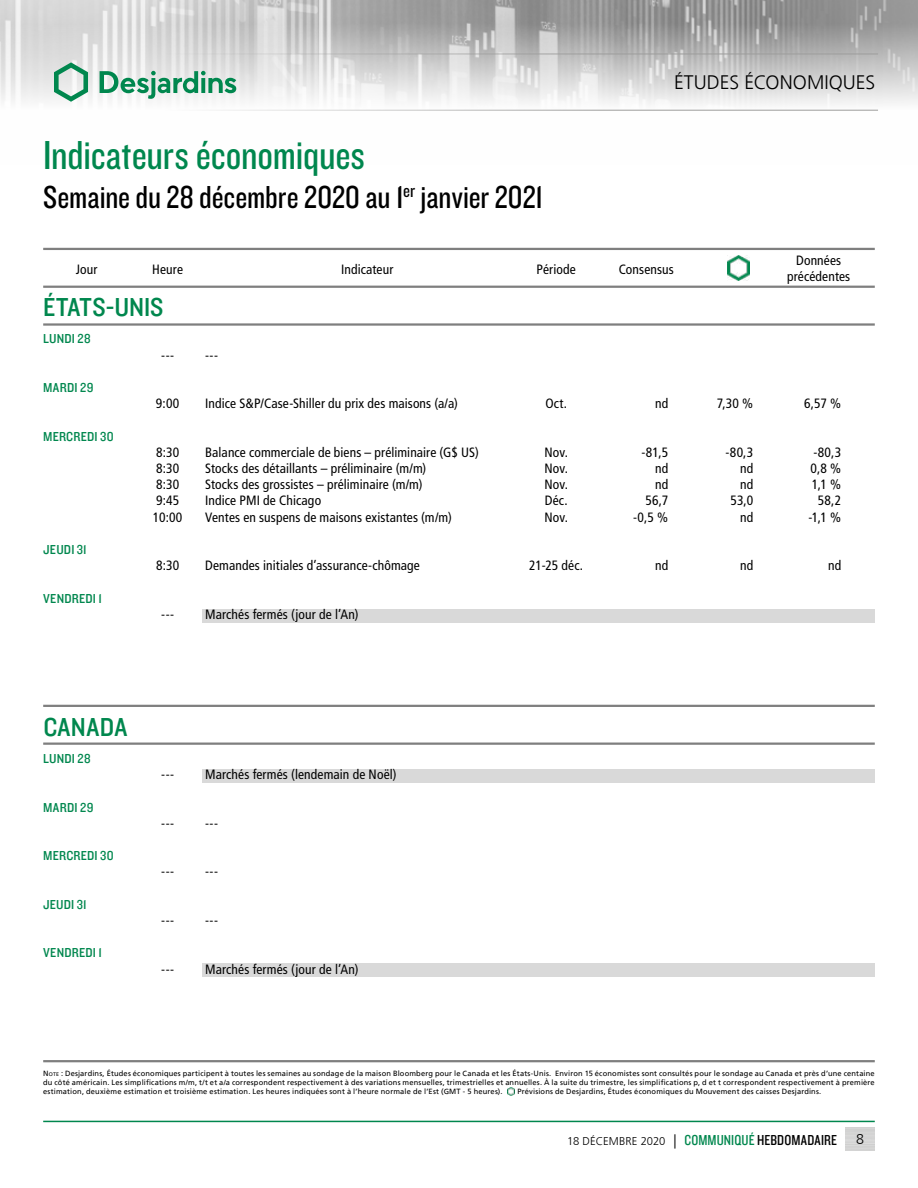
<style>
.page{position:relative;width:918px;height:1188px;background:#fff}
.page>*{position:absolute;margin:0;border:0;box-sizing:border-box;transform-origin:0 0}
.t1{font:42px "Knockout 29 Junior Ltweight";letter-spacing:-.005em;color:#00874e}
.t2{font:33px "Knockout 29 Junior Ltweight";color:#000}
.t3{font:27px "Knockout 30 Junior Welterwt";letter-spacing:.005em;color:#00874e}
.t4{font:300 19.5px "Frutiger LT";color:#000}
.t5{font:300 14.25px "Frutiger LT";color:#000}
.t6{font:condensed 13.5px/16.2px "Frutiger LT";letter-spacing:.01em;color:#000;text-align:center}
.t7{font:13.5px "Knockout 30 Junior Welterwt";letter-spacing:.015em;color:#00874e}
.t8{font:300 11.25px "Frutiger LT";color:#000}
.t9{font:7.5px/9px "Frutiger LT";letter-spacing:.025em;color:#000;text-align:justify}
.s1{font-style:inherit}
.s2{font-size:5.25px}
.s3{font-size:14.25px}
.s4{font-family:"Knockout 29 Junior Ltweight";font-weight:400;font-size:15px;color:#00874e}
.s5{font-family:"Knockout 29 Junior Ltweight";font-weight:400;font-size:15px}
</style>
<div class="page">
<img style="left:0;top:0;width:918px;height:110px">
<hr style="left:0;top:54px;width:878px;height:1px;background:#9d9d9c">
<hr style="left:0;top:110px;width:878px;height:1px;background:#9d9d9c">
<svg style="left:54px;top:62px;width:34px;height:40px"></svg>
<svg style="left:100px;top:71px;width:136px;height:28px"></svg>
<hr style="left:43px;top:1121px;width:832px;height:1px;background:#00874e">
<hr style="left:43px;top:1060px;width:832px;height:2px;background:#7f7f7f">
<svg style="left:507px;top:1087px;width:8px;height:9px"></svg>
<hr style="left:43px;top:705px;width:832px;height:2px;background:#7f7f7f">
<hr style="left:43px;top:743px;width:832px;height:2px;background:#7f7f7f">
<hr style="left:43px;top:248px;width:832px;height:2px;background:#7f7f7f">
<hr style="left:43px;top:286px;width:832px;height:2px;background:#7f7f7f">
<hr style="left:43px;top:323px;width:832px;height:3px;background:#7f7f7f">
<img style="left:727px;top:255px;width:22px;height:26px">
<div style="left:202px;top:609px;width:673px;height:13px;background:#d9d9d9"></div>
<div style="left:202px;top:769px;width:673px;height:13px;background:#d9d9d9"></div>
<div style="left:202px;top:964px;width:673px;height:13px;background:#d9d9d9"></div>
<h1 class="t1" style="left:43px;top:128px;width:323px">Indicateurs économiques</h1>
<h2 class="t2" style="left:43px;top:176px;width:501px">Semaine du 28 décembre 2020 au 1<sup>er</sup> janvier 2021</h2>
<h3 class="t4" style="left:674px;top:72px;width:203px">ÉTUDES ÉCONOMIQUES</h3>
<h3 class="t6" style="left:787px;top:252px;width:65px">Données précédentes</h3>
<h3 class="t6" style="left:76px;top:261px;width:23px">Jour</h3>
<h3 class="t6" style="left:152px;top:261px;width:32px">Heure</h3>
<h3 class="t6" style="left:341px;top:261px;width:54px">Indicateur</h3>
<h3 class="t6" style="left:537px;top:261px;width:41px">Période</h3>
<h3 class="t6" style="left:619px;top:261px;width:57px">Consensus</h3>
<h3 class="t3" style="left:43px;top:289px;width:122px">ÉTATS-UNIS</h3>
<h3 class="t7" style="left:43px;top:330px;width:49px">LUNDI 28</h3>
<h3 class="t6" style="left:161px;top:347px;width:14px">---</h3>
<h3 class="t6" style="left:205px;top:347px;width:14px">---</h3>
<h3 class="t7" style="left:43px;top:378px;width:52px">MARDI 29</h3>
<h3 class="t6" style="left:156px;top:396px;width:25px">9:00</h3>
<h3 class="t6" style="left:205px;top:396px;width:254px">Indice S&amp;P/Case-Shiller du prix des maisons (a/a)</h3>
<h3 class="t6" style="left:545px;top:396px;width:23px">Oct.</h3>
<h3 class="t6" style="left:655px;top:396px;width:15px">nd</h3>
<h3 class="t6" style="left:717px;top:396px;width:38px">7,30 %</h3>
<h3 class="t6" style="left:804px;top:396px;width:39px">6,57 %</h3>
<h3 class="t7" style="left:43px;top:427px;width:72px">MERCREDI 30</h3>
<h3 class="t6" style="left:156px;top:444px;width:25px">8:30</h3>
<h3 class="t6" style="left:205px;top:444px;width:275px">Balance commerciale de biens – préliminaire (G$ US)</h3>
<h3 class="t6" style="left:544px;top:444px;width:25px">Nov.</h3>
<h3 class="t6" style="left:641px;top:444px;width:28px">-81,5</h3>
<h3 class="t6" style="left:726px;top:444px;width:29px">-80,3</h3>
<h3 class="t6" style="left:813px;top:444px;width:29px">-80,3</h3>
<h3 class="t6" style="left:156px;top:460px;width:25px">8:30</h3>
<h3 class="t6" style="left:205px;top:460px;width:223px">Stocks des détaillants – préliminaire (m/m)</h3>
<h3 class="t6" style="left:544px;top:460px;width:25px">Nov.</h3>
<h3 class="t6" style="left:655px;top:460px;width:15px">nd</h3>
<h3 class="t6" style="left:740px;top:460px;width:15px">nd</h3>
<h3 class="t6" style="left:810px;top:460px;width:32px">0,8 %</h3>
<h3 class="t6" style="left:156px;top:477px;width:25px">8:30</h3>
<h3 class="t6" style="left:205px;top:477px;width:219px">Stocks des grossistes – préliminaire (m/m)</h3>
<h3 class="t6" style="left:544px;top:477px;width:25px">Nov.</h3>
<h3 class="t6" style="left:655px;top:477px;width:15px">nd</h3>
<h3 class="t6" style="left:740px;top:477px;width:15px">nd</h3>
<h3 class="t6" style="left:812px;top:477px;width:31px">1,1 %</h3>
<h3 class="t6" style="left:156px;top:493px;width:24px">9:45</h3>
<h3 class="t6" style="left:205px;top:493px;width:117px">Indice PMI de Chicago</h3>
<h3 class="t6" style="left:545px;top:493px;width:24px">Déc.</h3>
<h3 class="t6" style="left:645px;top:493px;width:24px">56,7</h3>
<h3 class="t6" style="left:731px;top:493px;width:24px">53,0</h3>
<h3 class="t6" style="left:818px;top:493px;width:25px">58,2</h3>
<h3 class="t6" style="left:153px;top:509px;width:31px">10:00</h3>
<h3 class="t6" style="left:205px;top:509px;width:248px">Ventes en suspens de maisons existantes (m/m)</h3>
<h3 class="t6" style="left:544px;top:509px;width:25px">Nov.</h3>
<h3 class="t6" style="left:633px;top:509px;width:37px">-0,5 %</h3>
<h3 class="t6" style="left:740px;top:509px;width:15px">nd</h3>
<h3 class="t6" style="left:808px;top:509px;width:34px">-1,1 %</h3>
<h3 class="t7" style="left:43px;top:540px;width:45px">JEUDI 31</h3>
<h3 class="t6" style="left:156px;top:558px;width:25px">8:30</h3>
<h3 class="t6" style="left:205px;top:558px;width:216px">Demandes initiales d’assurance-chômage</h3>
<h3 class="t6" style="left:529px;top:558px;width:55px">21-25 déc.</h3>
<h3 class="t6" style="left:655px;top:558px;width:15px">nd</h3>
<h3 class="t6" style="left:740px;top:558px;width:15px">nd</h3>
<h3 class="t6" style="left:828px;top:558px;width:15px">nd</h3>
<h3 class="t7" style="left:43px;top:589px;width:60px">VENDREDI 1</h3>
<h3 class="t6" style="left:161px;top:606px;width:14px">---</h3>
<h3 class="t6" style="left:205px;top:606px;width:155px">Marchés fermés (jour de l’An)</h3>
<h3 class="t3" style="left:43px;top:708px;width:85px">CANADA</h3>
<h3 class="t7" style="left:43px;top:749px;width:49px">LUNDI 28</h3>
<h3 class="t7" style="left:43px;top:798px;width:52px">MARDI 29</h3>
<h3 class="t7" style="left:43px;top:847px;width:72px">MERCREDI 30</h3>
<h3 class="t7" style="left:43px;top:895px;width:45px">JEUDI 31</h3>
<h3 class="t7" style="left:43px;top:944px;width:60px">VENDREDI 1</h3>
<h3 class="t6" style="left:161px;top:767px;width:14px">---</h3>
<h3 class="t6" style="left:205px;top:767px;width:193px">Marchés fermés (lendemain de Noël)</h3>
<h3 class="t6" style="left:161px;top:815px;width:14px">---</h3>
<h3 class="t6" style="left:205px;top:815px;width:14px">---</h3>
<h3 class="t6" style="left:161px;top:864px;width:14px">---</h3>
<h3 class="t6" style="left:205px;top:864px;width:14px">---</h3>
<h3 class="t6" style="left:161px;top:912px;width:14px">---</h3>
<h3 class="t6" style="left:205px;top:912px;width:14px">---</h3>
<h3 class="t6" style="left:161px;top:961px;width:14px">---</h3>
<h3 class="t6" style="left:205px;top:961px;width:155px">Marchés fermés (jour de l’An)</h3>
<p class="t9" style="left:43px;top:1068px;width:833px"><span class="s1">N</span><span class="s2">ote</span> <span class="s1">:</span> Desjardins, Études économiques participent à toutes les semaines au sondage de la maison Bloomberg pour le Canada et les États-Unis. Environ 15 économistes sont consultés pour le sondage au Canada et près d’une centaine du côté américain. Les simplifications m/m, t/t et a/a correspondent respectivement à des variations mensuelles, trimestrielles et annuelles. À la suite du trimestre, les simplifications p, d et t correspondent respectivement à première estimation, deuxième estimation et troisième estimation. Les heures indiquées sont à l’heure normale de l’Est (GMT - 5 heures).</p>
<p class="t9" style="left:517px;top:1086px;width:305px">Prévisions de Desjardins, Études économiques du Mouvement des caisses Desjardins.</p>
<h3 class="t8" style="left:567px;top:1135px;width:271px">18 DÉCEMBRE 2020 <span class="s3">|</span> <span class="s4">COMMUNIQUÉ</span> <span class="s5">HEBDOMADAIRE</span></h3>
<h3 class="t5" style="left:856px;top:1131px;width:9px">8</h3>
</div>
